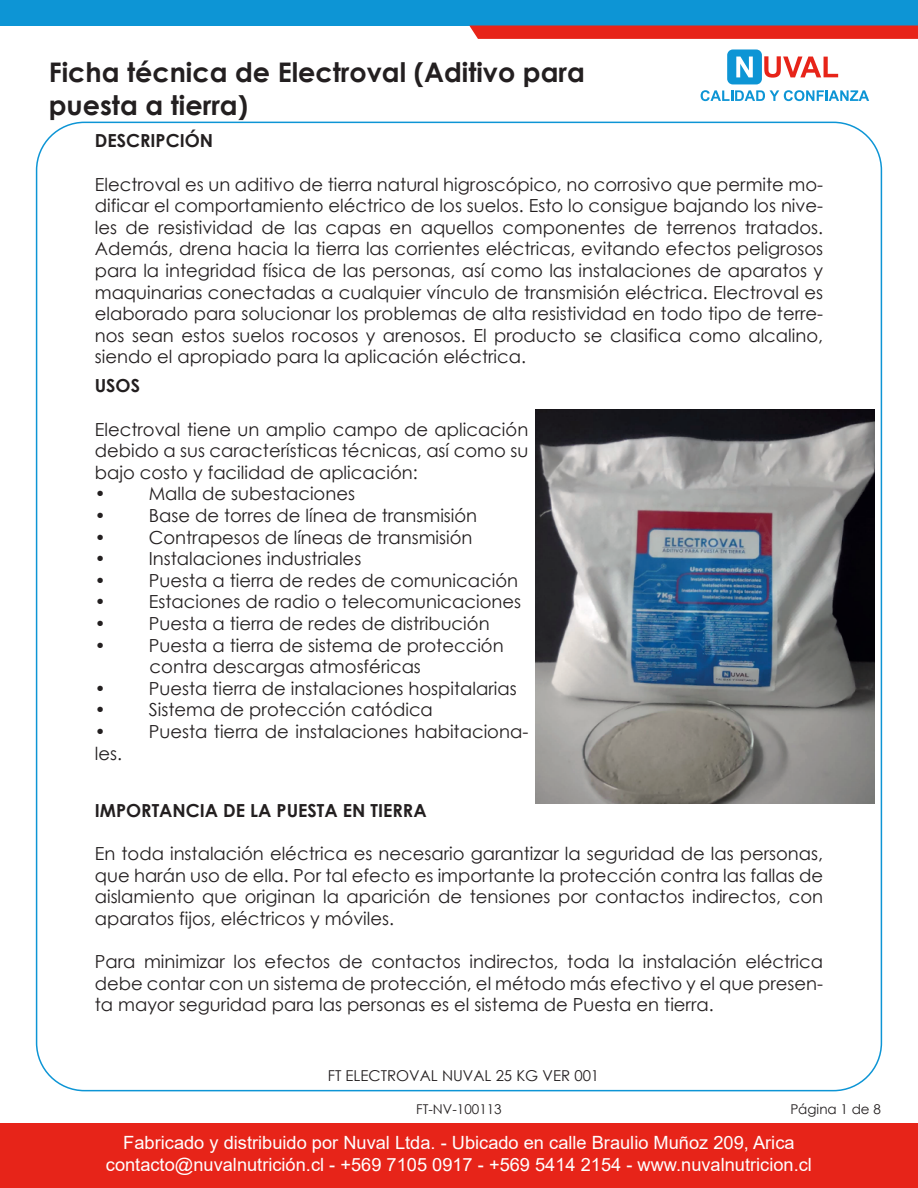
<style>
.page{position:relative;width:918px;height:1188px;background:#fff}
.page>*{position:absolute;margin:0;border:0;box-sizing:border-box;transform-origin:0 0}
.t1{font:700 27px/32.4px "Century Gothic";color:#231f20}
.t2{font:18.3px/21.9px "Arial";color:#fff;text-align:center}
.t3{font:18px/21.6px "Century Gothic";color:#231f20;text-align:justify}
.t4{font:700 18px "Century Gothic";color:#231f20}
.t5{font:15px "Century Gothic";color:#231f20}
.t6{font:13.5px "Century Gothic";color:#231f20}
</style>
<div class="page">
<img style="left:536px;top:409px;width:338px;height:395px">
<div style="left:0;top:1124px;width:918px;height:64px;background:#e72419"></div>
<div style="left:727px;top:49px;width:35px;height:35px;background:#0d95d5;border-radius:6px"></div>
<svg style="left:736px;top:57px;width:17px;height:20px"></svg>
<svg style="left:764px;top:56px;width:74px;height:22px"></svg>
<svg style="left:701px;top:90px;width:168px;height:11px"></svg>
<div style="left:0;top:0;width:918px;height:26px;background:#0d95d5"></div>
<svg style="left:469px;top:26px;width:449px;height:13px;background:#e7271d"></svg>
<h1 class="t1" style="left:49px;top:55px;width:538px">Ficha técnica de Electroval (Aditivo para puesta a tierra)</h1>
<p class="t4" style="left:95px;top:127px;width:120px">DESCRIPCIÓN</p>
<p class="t3" style="left:95px;top:173px;width:730px">Electroval es un aditivo de tierra natural higroscópico, no corrosivo que permite mo&shy;dificar el comportamiento eléctrico de los suelos. Esto lo consigue bajando los nive&shy;les de resistividad de las capas en aquellos componentes de terrenos tratados.<br>Además, drena hacia la tierra las corrientes eléctricas, evitando efectos peligrosos para la integridad física de las personas, así como las instalaciones de aparatos y maquinarias conectadas a cualquier vínculo de transmisión eléctrica. Electroval es elaborado para solucionar los problemas de alta resistividad en todo tipo de terre&shy;nos sean estos suelos rocosos y arenosos. El producto se clasifica como alcalino, siendo el apropiado para la aplicación eléctrica.</p>
<p class="t4" style="left:95px;top:372px;width:47px">USOS</p>
<p class="t3" style="left:95px;top:418px;width:435px">Electroval tiene un amplio campo de aplicación debido a sus características técnicas, así como su bajo costo y facilidad de aplicación:</p>
<p class="t3" style="left:95px;top:483px;width:262px">• Malla de subestaciones</p>
<p class="t3" style="left:95px;top:504px;width:384px">• Base de torres de línea de transmisión</p>
<p class="t3" style="left:95px;top:526px;width:379px">• Contrapesos de líneas de transmisión</p>
<p class="t3" style="left:95px;top:548px;width:268px">• Instalaciones industriales</p>
<p class="t3" style="left:95px;top:569px;width:425px">• Puesta a tierra de redes de comunicación</p>
<p class="t3" style="left:95px;top:591px;width:428px">• Estaciones de radio o telecomunicaciones</p>
<p class="t3" style="left:95px;top:612px;width:396px">• Puesta a tierra de redes de distribución</p>
<p class="t3" style="left:150px;top:634px;width:356px;text-indent:-55px">• Puesta a tierra de sistema de protección contra descargas atmosféricas</p>
<p class="t3" style="left:95px;top:677px;width:423px">• Puesta tierra de instalaciones hospitalarias</p>
<p class="t3" style="left:95px;top:699px;width:340px">• Sistema de protección catódica</p>
<p class="t3" style="left:95px;top:720px;width:435px">• Puesta tierra de instalaciones habitaciona&shy;les.</p>
<p class="t4" style="left:95px;top:797px;width:333px">IMPORTANCIA DE LA PUESTA EN TIERRA</p>
<p class="t3" style="left:95px;top:843px;width:730px">En toda instalación eléctrica es necesario garantizar la seguridad de las personas, que harán uso de ella. Por tal efecto es importante la protección contra las fallas de aislamiento que originan la aparición de tensiones por contactos indirectos, con aparatos fijos, eléctricos y móviles.</p>
<p class="t3" style="left:95px;top:951px;width:730px">Para minimizar los efectos de contactos indirectos, toda la instalación eléctrica debe contar con un sistema de protección, el método más efectivo y el que presen&shy;ta mayor seguridad para las personas es el sistema de Puesta en tierra.</p>
<p class="t5" style="left:328px;top:1065px;width:273px">FT ELECTROVAL NUVAL 25 KG VER 001</p>
<p class="t6" style="left:416px;top:1099px;width:87px">FT-NV-100113</p>
<p class="t6" style="left:790px;top:1099px;width:92px">Página 1 de 8</p>
<p class="t2" style="left:106px;top:1132px;width:708px">Fabricado y distribuido por Nuval Ltda. - Ubicado en calle Braulio Muñoz 209, Arica contacto@nuvalnutrición.cl - +569 7105 0917 - +569 5414 2154 - www.nuvalnutricion.cl</p>
</div>
